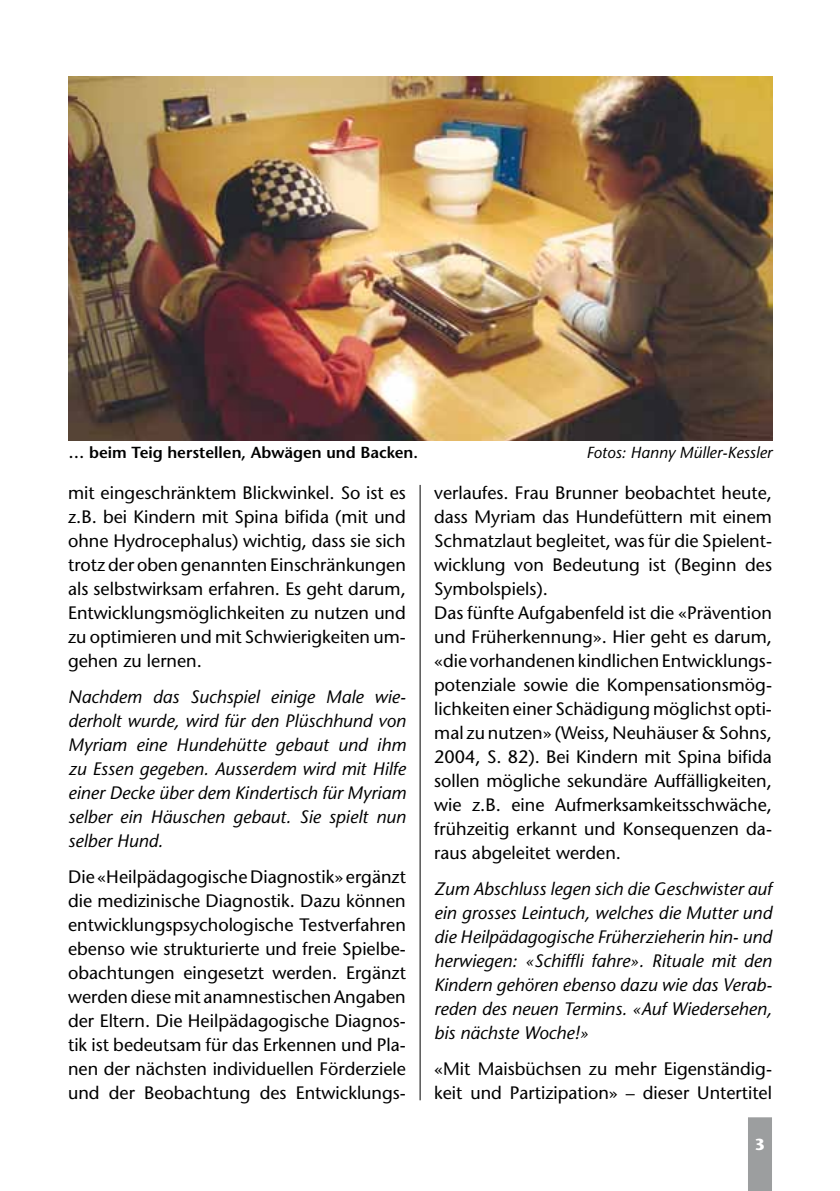
<style>
.page{position:relative;width:840px;height:1191px;background:#fff}
.page>*{position:absolute;margin:0;border:0;box-sizing:border-box;transform-origin:0 0}
.t1{font:18px/24px "Stone Sans";color:#000;text-align:justify}
.t2{font:italic 18px/24px "Stone Sans";color:#000;text-align:justify}
.t3{font:600 16px "Stone Sans";color:#000}
.t4{font:italic 16px "Stone Sans";color:#000}
.t5{font:700 16px "Stone Sans";color:#fff}
</style>
<div class="page">
<div style="left:747px;top:1117px;width:24px;height:74px;background:#9c9e9f"></div>
<hr style="left:419px;top:485px;width:1px;height:615px;background:#000">
<img style="left:68px;top:77px;width:703px;height:363px">
<p class="t3" style="left:68px;top:442px;width:351px">… beim Teig herstellen, Abwägen und Backen.</p>
<p class="t4" style="left:586px;top:442px;width:187px">Fotos: Hanny Müller-Kessler</p>
<p class="t1" style="left:68px;top:481px;width:339px">mit eingeschränktem Blickwinkel. So ist es z.B. bei Kindern mit Spina bifida (mit und ohne Hydrocephalus) wichtig, dass sie sich trotz der oben genannten Einschränkungen als selbstwirksam erfahren. Es geht darum, Entwicklungsmöglichkeiten zu nutzen und zu optimieren und mit Schwierigkeiten um&shy;gehen zu lernen.</p>
<p class="t2" style="left:68px;top:685px;width:339px">Nachdem das Suchspiel einige Male wie&shy;derholt wurde, wird für den Plüschhund von Myriam eine Hundehütte gebaut und ihm zu Essen gegeben. Ausserdem wird mit Hilfe einer Decke über dem Kindertisch für Myriam selber ein Häuschen gebaut. Sie spielt nun selber Hund.</p>
<p class="t1" style="left:68px;top:865px;width:339px">Die «Heilpädagogische Diagnostik» ergänzt die medizinische Diagnostik. Dazu können entwicklungspsychologische Testverfahren ebenso wie strukturierte und freie Spielbe&shy;obachtungen eingesetzt werden. Ergänzt werden diese mit anamnestischen Angaben der Eltern. Die Heilpädagogische Diagnos&shy;tik ist bedeutsam für das Erkennen und Pla&shy;nen der nächsten individuellen Förderziele und der Beobachtung des Entwicklungs-</p>
<p class="t1" style="left:434px;top:480px;width:339px;text-align:left">verlaufes. Frau Brunner beobachtet heute, dass Myriam das Hundefüttern mit einem Schmatzlaut begleitet, was für die Spielent&shy;wicklung von Bedeutung ist (Beginn des Symbolspiels).<br>Das fünfte Aufgabenfeld ist die «Prävention und Früherkennung». Hier geht es darum, «die vorhandenen kindlichen Entwicklungs&shy;potenziale sowie die Kompensationsmög&shy;lichkeiten einer Schädigung möglichst opti&shy;mal zu nutzen» (Weiss, Neuhäuser &amp; Sohns, 2004, S. 82). Bei Kindern mit Spina bifida sollen mögliche sekundäre Auffälligkeiten, wie z.B. eine Aufmerksamkeitsschwäche, frühzeitig erkannt und Konsequenzen da&shy;raus abgeleitet werden.</p>
<p class="t2" style="left:434px;top:876px;width:339px">Zum Abschluss legen sich die Geschwister auf ein grosses Leintuch, welches die Mutter und die Heilpädagogische Früherzieherin hin- und herwiegen: «Schiffli fahre». Rituale mit den Kindern gehören ebenso dazu wie das Verab&shy;reden des neuen Termins. «Auf Wiedersehen, bis nächste Woche!»</p>
<p class="t1" style="left:434px;top:1056px;width:339px">«Mit Maisbüchsen zu mehr Eigenständig&shy;keit und Partizipation» – dieser Untertitel</p>
<p class="t5" style="left:754px;top:1134px;width:12px">3</p>
</div>
